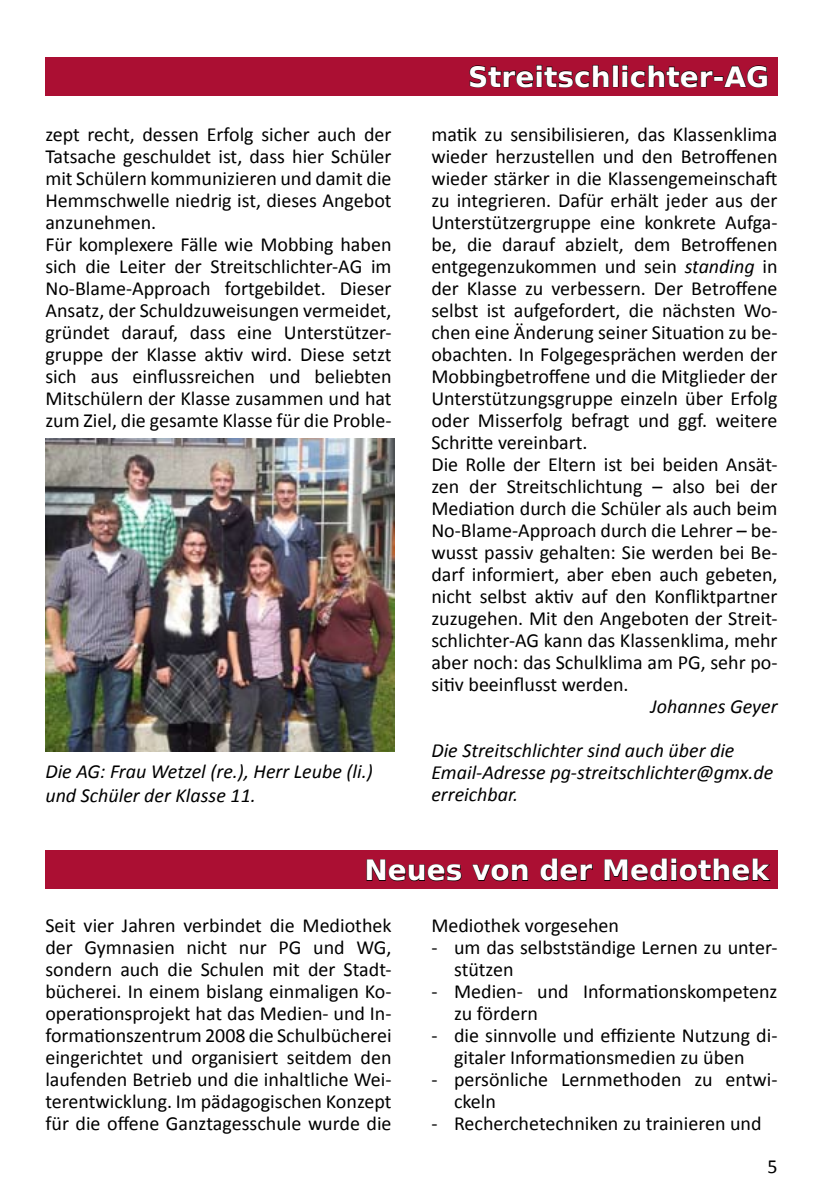
<style>
.page{position:relative;width:840px;height:1191px;background:#fff}
.page>*{position:absolute;margin:0;border:0;box-sizing:border-box;transform-origin:0 0}
.t1{font:700 28px "DejaVu Sans";color:#fff}
.t2{font:20px/22px "Calibri";color:#000}
.t3{font:italic 20px/22px "Calibri";color:#000}
.s1{font-style:italic}
</style>
<div class="page">
<div style="left:45px;top:57px;width:732px;height:38px;background:#ab0f33"></div>
<svg style="left:469px;top:64px;width:140px;height:24px"></svg>
<svg style="left:622px;top:64px;width:91px;height:24px"></svg>
<div style="left:713px;top:76px;width:10px;height:5px;border:1px solid #000"></div>
<svg style="left:722px;top:65px;width:45px;height:23px"></svg>
<img style="left:45px;top:438px;width:349px;height:313px">
<div style="left:45px;top:850px;width:732px;height:39px;background:#ab0f33"></div>
<svg style="left:366px;top:859px;width:96px;height:22px"></svg>
<svg style="left:472px;top:864px;width:56px;height:17px"></svg>
<svg style="left:540px;top:858px;width:53px;height:23px"></svg>
<svg style="left:604px;top:858px;width:167px;height:23px"></svg>
<h1 class="t1" style="left:467px;top:54px;width:302px">Streitschlichter-AG</h1>
<p class="t2" style="left:45px;top:123px;width:347px">zept recht, dessen Erfolg sicher auch der Tatsache geschuldet ist, dass hier Schüler mit Schülern kommunizieren und damit die Hemmschwelle niedrig ist, dieses Angebot anzunehmen.<br>Für komplexere Fälle wie Mobbing haben sich die Leiter der Streitschlichter-AG im No-Blame-Approach fortgebildet. Dieser Ansatz, der Schuldzuweisungen vermeidet, gründet darauf, dass eine Unterstützer&shy;gruppe der Klasse aktiv wird. Diese setzt sich aus einflussreichen und beliebten Mitschülern der Klasse zusammen und hat zum Ziel, die gesamte Klasse für die Proble-</p>
<p class="t2" style="left:431px;top:123px;width:347px">matik zu sensibilisieren, das Klassenklima wieder herzustellen und den Betroffenen wieder stärker in die Klassengemeinschaft zu integrieren. Dafür erhält jeder aus der Unterstützergruppe eine konkrete Aufga&shy;be, die darauf abzielt, dem Betroffenen entgegenzukommen und sein <span class="s1">standing</span> in der Klasse zu verbessern. Der Betroffene selbst ist aufgefordert, die nächsten Wo&shy;chen eine Änderung seiner Situation zu be&shy;obachten. In Folgegesprächen werden der Mobbingbetroffene und die Mitglieder der Unterstützungsgruppe einzeln über Erfolg oder Misserfolg befragt und ggf. weitere Schritte vereinbart.<br>Die Rolle der Eltern ist bei beiden Ansät&shy;zen der Streitschlichtung – also bei der Mediation durch die Schüler als auch beim No-Blame-Approach durch die Lehrer – be&shy;wusst passiv gehalten: Sie werden bei Be&shy;darf informiert, aber eben auch gebeten, nicht selbst aktiv auf den Konfliktpartner zuzugehen. Mit den Angeboten der Streit&shy;schlichter-AG kann das Klassenklima, mehr aber noch: das Schulklima am PG, sehr po&shy;sitiv beeinflusst werden.</p>
<p class="t3" style="left:650px;top:695px;width:129px">Johannes Geyer</p>
<p class="t3" style="left:431px;top:739px;width:343px">Die Streitschlichter sind auch über die<br>Email-Adresse pg-streitschlichter@gmx.de erreichbar.</p>
<p class="t3" style="left:45px;top:758px;width:329px;line-height:24px">Die AG: Frau Wetzel (re.), Herr Leube (li.) und Schüler der Klasse 11.</p>
<h1 class="t1" style="left:364px;top:847px;width:406px">Neues von der Mediothek</h1>
<p class="t2" style="left:45px;top:913px;width:347px;text-align:justify">Seit vier Jahren verbindet die Mediothek der Gymnasien nicht nur PG und WG, sondern auch die Schulen mit der Stadt&shy;bücherei. In einem bislang einmaligen Ko&shy;operationsprojekt hat das Medien- und In&shy;formationszentrum 2008 die Schulbücherei eingerichtet und organisiert seitdem den laufenden Betrieb und die inhaltliche Wei&shy;terentwicklung. Im pädagogischen Konzept für die offene Ganztagesschule wurde die</p>
<p class="t2" style="left:431px;top:913px;width:189px">Mediothek vorgesehen</p>
<p class="t2" style="left:454px;top:935px;width:325px;text-indent:-23px">- um das selbstständige Lernen zu unter&shy;stützen</p>
<p class="t2" style="left:454px;top:979px;width:325px;text-indent:-23px">- Medien- und Informationskompetenz zu fördern</p>
<p class="t2" style="left:431px;top:1023px;width:347px;text-align:center">- die sinnvolle und effiziente Nutzung di&shy;gitaler Informationsmedien zu üben</p>
<p class="t2" style="left:454px;top:1067px;width:325px;text-indent:-23px">- persönliche Lernmethoden zu entwi&shy;ckeln</p>
<p class="t2" style="left:431px;top:1111px;width:331px">- Recherchetechniken zu trainieren und</p>
<p class="t2" style="left:767px;top:1154px;width:12px">5</p>
</div>
